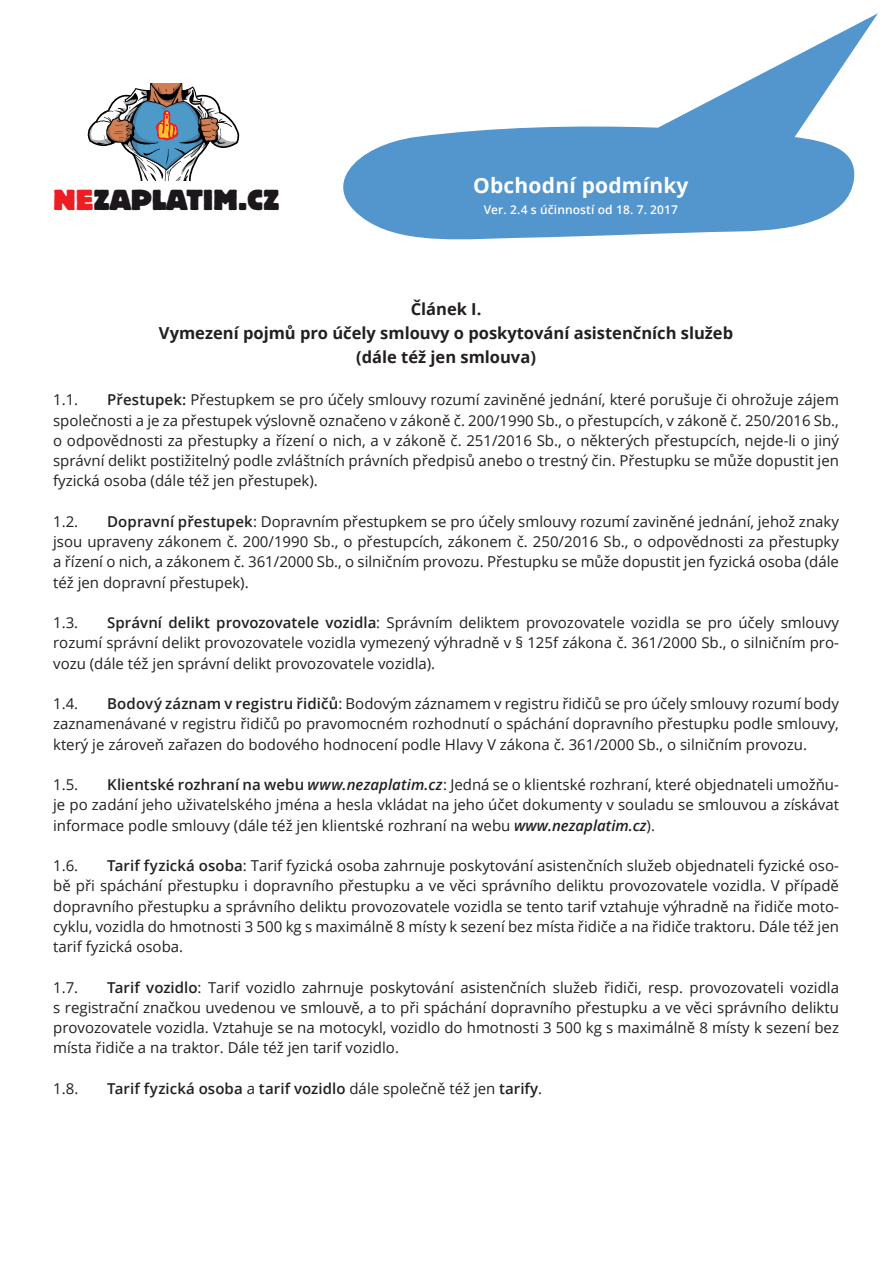
<style>
.page{position:relative;width:893px;height:1263px;background:#fff}
.page>*{position:absolute;margin:0;border:0;box-sizing:border-box;transform-origin:0 0}
.t1{font:30.3px "Block TOT Heav";color:#1b171b}
.t2{font:700 21px "Open Sans";letter-spacing:.01em;color:#fff}
.t3{font:700 16.5px/24px "Open Sans";color:#231f20;text-align:center}
.t4{font:15px/20.2px "Open Sans";color:#231f20;text-align:justify}
.t5{font:600 15px "Open Sans";letter-spacing:.005em;color:#231f20}
.t6{font:600 12px "Open Sans";letter-spacing:.01em;color:#fff}
.s1{color:#ee1d23}
.s2{font-weight:600}
.s3{font-weight:600;font-style:italic}
.s4{font-weight:400}
</style>
<div class="page">
<svg style="left:417px;top:13px;width:461px;height:227px"></svg>
<svg style="left:343px;top:28px;width:513px;height:209px;fill:#5395cd"></svg>
<svg style="left:87px;top:84px;width:153px;height:97px"></svg>
<h1 class="t1" style="left:53px;top:183px;width:228px"><span class="s1">NE</span>ZAPLATIM.CZ</h1>
<h2 class="t2" style="left:473px;top:171px;width:217px">Obchodní podmínky</h2>
<p class="t6" style="left:484px;top:201px;width:196px">Ver. 2.4 s účinností od 18. 7. 2017</p>
<p class="t3" style="left:159px;top:296px;width:576px">Článek I.<br>Vymezení pojmů pro účely smlouvy o poskytování asistenčních služeb (dále též jen smlouva)</p>
<p class="t4" style="left:53px;top:389px;width:787px;text-indent:54px"><span class="s2">Přestupek:</span> Přestupkem se pro účely smlouvy rozumí zaviněné jednání, které porušuje či ohrožuje zájem společnosti a je za přestupek výslovně označeno v zákoně č. 200/1990 Sb., o přestupcích, v zákoně č. 250/2016 Sb., o odpovědnosti za přestupky a řízení o nich, a v zákoně č. 251/2016 Sb., o některých přestupcích, nejde-li o jiný správní delikt postižitelný podle zvláštních právních předpisů anebo o trestný čin. Přestupku se může dopustit jen fyzická osoba (dále též jen přestupek).</p>
<p class="t4" style="left:53px;top:511px;width:27px">1.2.</p>
<p class="t4" style="left:53px;top:389px;width:27px">1.1.</p>
<p class="t4" style="left:53px;top:511px;width:787px;text-indent:54px"><span class="s2">Dopravní přestupek</span>: Dopravním přestupkem se pro účely smlouvy rozumí zaviněné jednání, jehož znaky jsou upraveny zákonem č. 200/1990 Sb., o přestupcích, zákonem č. 250/2016 Sb., o odpovědnosti za přestupky a řízení o nich, a zákonem č. 361/2000 Sb., o silničním provozu. Přestupku se může dopustit jen fyzická osoba (dále též jen dopravní přestupek).</p>
<p class="t4" style="left:53px;top:612px;width:27px">1.3.</p>
<p class="t4" style="left:53px;top:612px;width:787px;text-indent:54px"><span class="s2">Správní delikt provozovatele vozidla</span>: Správním deliktem provozovatele vozidla se pro účely smlouvy rozumí správní delikt provozovatele vozidla vymezený výhradně v § 125f zákona č. 361/2000 Sb., o silničním pro&shy;vozu (dále též jen správní delikt provozovatele vozidla).</p>
<p class="t4" style="left:53px;top:693px;width:27px">1.4.</p>
<p class="t4" style="left:53px;top:693px;width:787px;text-indent:54px"><span class="s2">Bodový záznam v registru řidičů</span>: Bodovým záznamem v registru řidičů se pro účely smlouvy rozumí body zaznamenávané v registru řidičů po pravomocném rozhodnutí o spáchání dopravního přestupku podle smlouvy, který je zároveň zařazen do bodového hodnocení podle Hlavy V zákona č. 361/2000 Sb., o silničním provozu.</p>
<p class="t4" style="left:53px;top:774px;width:27px">1.5.</p>
<p class="t4" style="left:53px;top:774px;width:787px;text-indent:54px"><span class="s2">Klientské rozhraní na webu</span> <span class="s3">www.nezaplatim.cz</span>: Jedná se o klientské rozhraní, které objednateli umožňu&shy;je po zadání jeho uživatelského jména a hesla vkládat na jeho účet dokumenty v souladu se smlouvou a získávat informace podle smlouvy (dále též jen klientské rozhraní na webu <span class="s3">www.nezaplatim.cz</span>).</p>
<p class="t4" style="left:53px;top:855px;width:27px">1.6.</p>
<p class="t4" style="left:53px;top:855px;width:787px;text-indent:54px"><span class="s2">Tarif fyzická osoba</span>: Tarif fyzická osoba zahrnuje poskytování asistenčních služeb objednateli fyzické oso&shy;bě při spáchání přestupku i dopravního přestupku a ve věci správního deliktu provozovatele vozidla. V případě dopravního přestupku a správního deliktu provozovatele vozidla se tento tarif vztahuje výhradně na řidiče moto&shy;cyklu, vozidla do hmotnosti 3 500 kg s maximálně 8 místy k sezení bez místa řidiče a na řidiče traktoru. Dále též jen tarif fyzická osoba.</p>
<p class="t4" style="left:53px;top:977px;width:27px">1.7.</p>
<p class="t4" style="left:53px;top:977px;width:787px;text-indent:54px"><span class="s2">Tarif vozidlo</span>: Tarif vozidlo zahrnuje poskytování asistenčních služeb řidiči, resp. provozovateli vozidla s registrační značkou uvedenou ve smlouvě, a to při spáchání dopravního přestupku a ve věci správního deliktu provozovatele vozidla. Vztahuje se na motocykl, vozidlo do hmotnosti 3 500 kg s maximálně 8 místy k sezení bez místa řidiče a na traktor. Dále též jen tarif vozidlo.</p>
<p class="t4" style="left:53px;top:1078px;width:27px">1.8.</p>
<p class="t5" style="left:107px;top:1078px;width:436px">Tarif fyzická osoba <span class="s4">a</span> tarif vozidlo <span class="s4">dále společně též jen</span> tarify<span class="s4">.</span></p>
</div>
